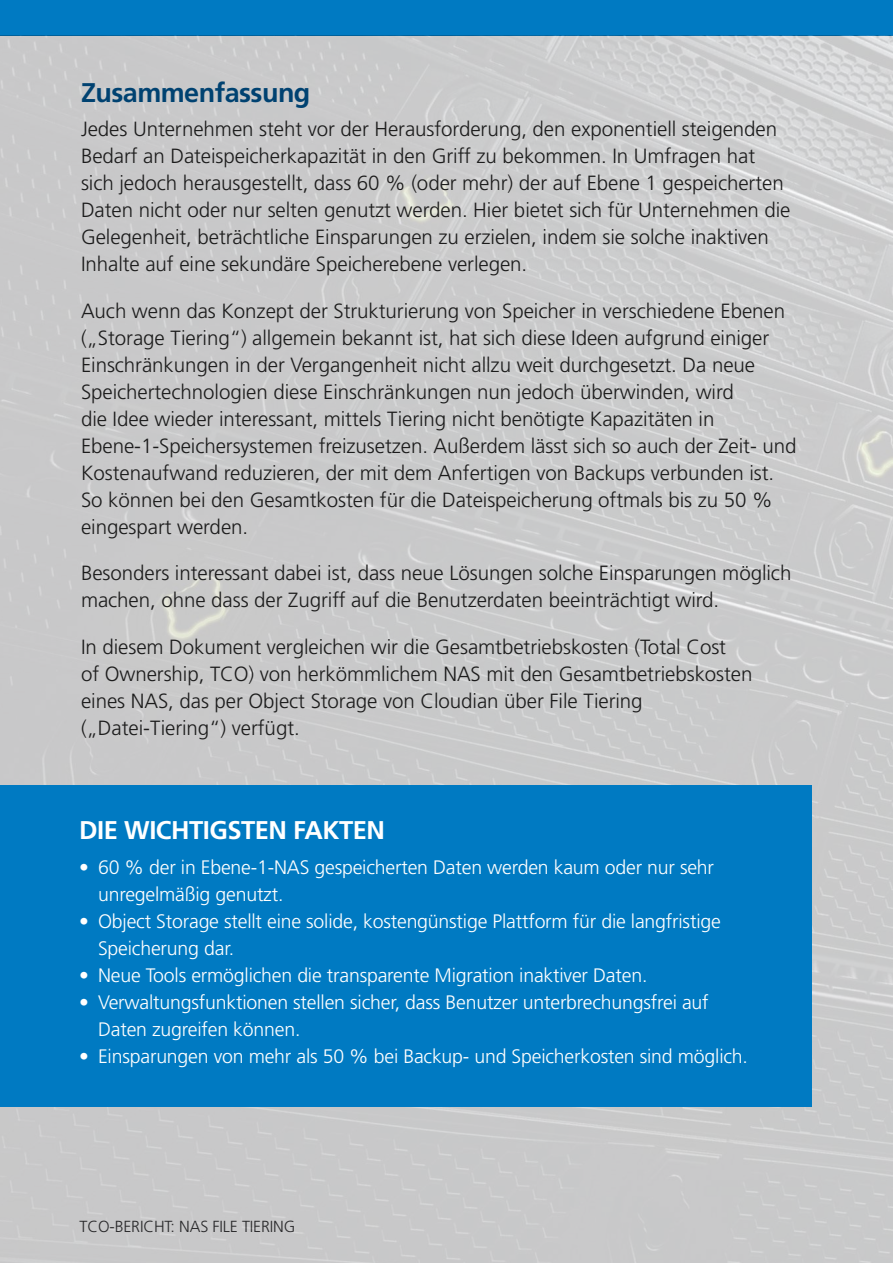
<style>
.page{position:relative;width:893px;height:1263px;background:#fff}
.page>*{position:absolute;margin:0;border:0;box-sizing:border-box;transform-origin:0 0}
.t1{font:700 27px "Frutiger";letter-spacing:-.02em;color:#004271}
.t2{font:700 25.65px "Frutiger";letter-spacing:-.02em;color:#fff}
.t3{font:300 20.55px/27px "Frutiger";letter-spacing:-.005em;color:#1c1c1c}
.t4{font:300 19.5px/27px "Frutiger";letter-spacing:-.01em;color:#fff}
.t5{font:300 16.05px "Frutiger";letter-spacing:-.01em;color:#333334}
</style>
<div class="page">
<div style="left:0;top:0;width:893px;height:36px;background:#007ac2"></div>
<img style="left:0;top:36px;width:893px;height:1227px">
<div style="left:0;top:785px;width:812px;height:321px;background:#007ac2"></div>
<h1 class="t1" style="left:81px;top:82px;width:231px">Zusammenfassung</h1>
<p class="t3" style="left:81px;top:116px;width:711px">Jedes Unternehmen steht vor der Herausforderung, den exponentiell steigenden Bedarf an Dateispeicherkapazität in den Griff zu bekommen. In Umfragen hat sich jedoch herausgestellt, dass 60 % (oder mehr) der auf Ebene 1 gespeicherten Daten nicht oder nur selten genutzt werden. Hier bietet sich für Unternehmen die Gelegenheit, beträchtliche Einsparungen zu erzielen, indem sie solche inaktiven Inhalte auf eine sekundäre Speicherebene verlegen.</p>
<p class="t3" style="left:81px;top:298px;width:717px">Auch wenn das Konzept der Strukturierung von Speicher in verschiedene Ebenen („Storage Tiering“) allgemein bekannt ist, hat sich diese Ideen aufgrund einiger Einschränkungen in der Vergangenheit nicht allzu weit durchgesetzt. Da neue Speichertechnologien diese Einschränkungen nun jedoch überwinden, wird<br>die Idee wieder interessant, mittels Tiering nicht benötigte Kapazitäten in Ebene-1-Speichersystemen freizusetzen. Außerdem lässt sich so auch der Zeit- und Kostenaufwand reduzieren, der mit dem Anfertigen von Backups verbunden ist.<br>So können bei den Gesamtkosten für die Dateispeicherung oftmals bis zu 50 % eingespart werden.</p>
<p class="t3" style="left:81px;top:560px;width:712px">Besonders interessant dabei ist, dass neue Lösungen solche Einsparungen möglich machen, ohne dass der Zugriff auf die Benutzerdaten beeinträchtigt wird.</p>
<p class="t3" style="left:81px;top:634px;width:673px">In diesem Dokument vergleichen wir die Gesamtbetriebskosten (Total Cost<br>of Ownership, TCO) von herkömmlichem NAS mit den Gesamtbetriebskosten eines NAS, das per Object Storage von Cloudian über File Tiering („Datei-Tiering“) verfügt.</p>
<p class="t2" style="left:79px;top:819px;width:307px">DIE WICHTIGSTEN FAKTEN</p>
<p class="t4" style="left:98px;top:854px;width:617px;text-indent:-19px">• 60 % der in Ebene-1-NAS gespeicherten Daten werden kaum oder nur sehr unregelmäßig genutzt.</p>
<p class="t4" style="left:98px;top:908px;width:624px;text-indent:-19px">• Object Storage stellt eine solide, kostengünstige Plattform für die langfristige<br>Speicherung dar.</p>
<p class="t4" style="left:79px;top:962px;width:570px">• Neue Tools ermöglichen die transparente Migration inaktiver Daten.</p>
<p class="t4" style="left:98px;top:989px;width:612px;text-indent:-19px">• Verwaltungsfunktionen stellen sicher, dass Benutzer unterbrechungsfrei auf<br>Daten zugreifen können.</p>
<p class="t4" style="left:79px;top:1043px;width:670px">• Einsparungen von mehr als 50 % bei Backup- und Speicherkosten sind möglich.</p>
<p class="t5" style="left:80px;top:1218px;width:217px">TCO-BERICHT: NAS FILE TIERING</p>
</div>
